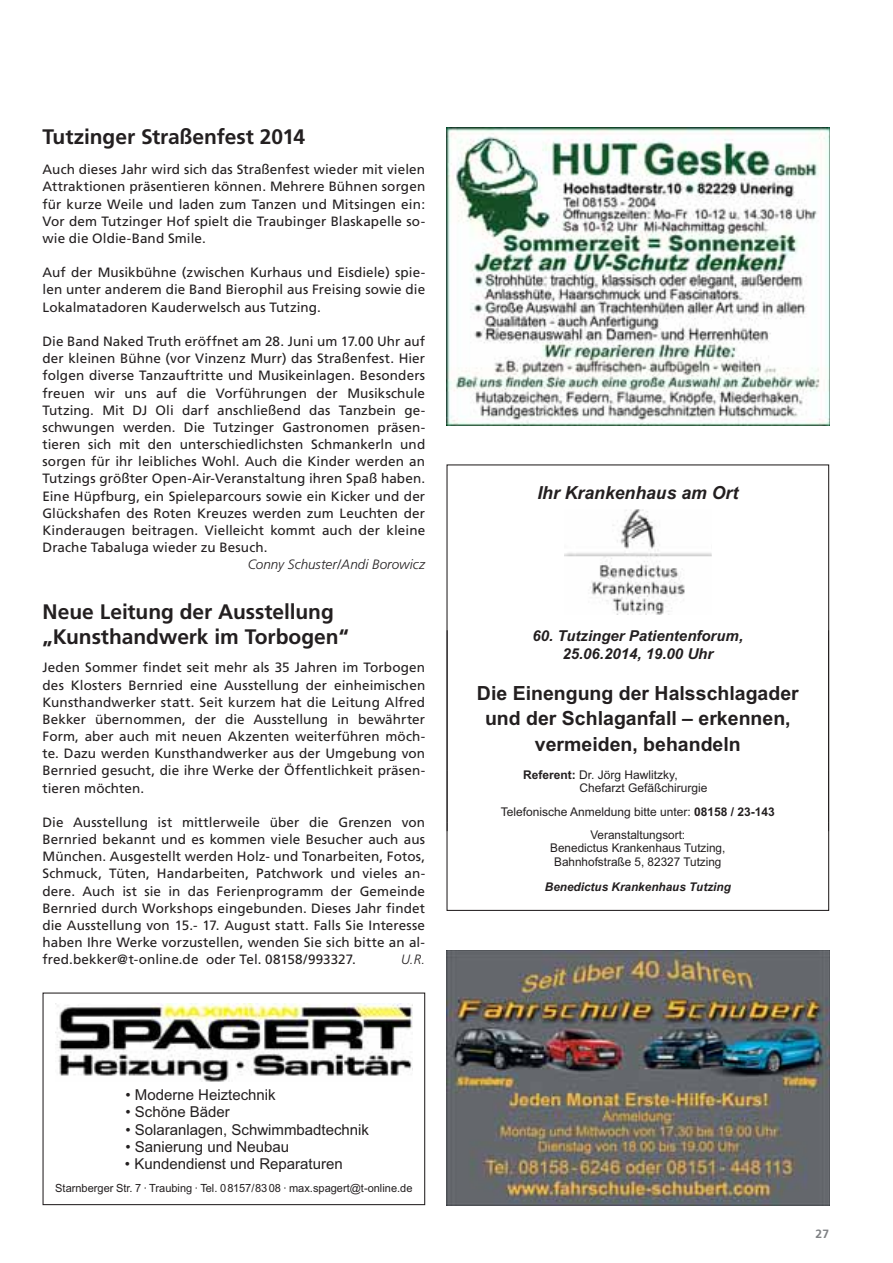
<style>
.page{position:relative;width:893px;height:1263px;background:#fff}
.page>*{position:absolute;margin:0;border:0;box-sizing:border-box;transform-origin:0 0}
.t1{font:700 21px/25.5px "Frutiger";letter-spacing:-.005em;color:#231f20}
.t2{font:700 19.5px/25.5px "Arial";color:#231f20;text-align:center}
.t3{font:italic 700 18px "Arial";color:#231f20}
.t4{font:15px "Arial";color:#231f20}
.t5{font:italic 700 15px/18px "Arial";color:#231f20;text-align:center}
.t6{font:13.5px/17.1px "Frutiger";letter-spacing:.005em;color:#231f20;text-align:justify}
.t7{font:italic 300 13.5px "Frutiger";color:#231f20}
.t8{font:12px/13.5px "Arial";color:#231f20;text-align:center}
.t9{font:italic 700 12px "Arial";color:#231f20}
.t10{font:700 12px "Frutiger";color:#808285}
.t11{font:11.25px "Arial";color:#231f20}
.s1{font-weight:700}
</style>
<div class="page">
<img style="left:446px;top:128px;width:383px;height:297px">
<img style="left:446px;top:950px;width:383px;height:255px">
<div style="left:43px;top:992px;width:382px;height:213px;border:1px solid #231f20"></div>
<img style="left:55px;top:1003px;width:357px;height:79px">
<img style="left:564px;top:509px;width:147px;height:105px">
<hr style="left:447px;top:630px;width:1px;height:140px;background:#231f20">
<hr style="left:828px;top:630px;width:1px;height:140px;background:#231f20">
<hr style="left:447px;top:770px;width:1px;height:52px;background:#231f20">
<hr style="left:828px;top:770px;width:1px;height:52px;background:#231f20">
<h1 class="t1" style="left:43px;top:125px;width:264px">Tutzinger Straßenfest 2014</h1>
<p class="t6" style="left:43px;top:162px;width:384px">Auch dieses Jahr wird sich das Straßenfest wieder mit vielen Attraktionen präsentieren können. Mehrere Bühnen sorgen für kurze Weile und laden zum Tanzen und Mitsingen ein:<br>Vor dem Tutzinger Hof spielt die Traubinger Blaskapelle so&shy;wie die Oldie-Band Smile.</p>
<p class="t6" style="left:43px;top:265px;width:384px">Auf der Musikbühne (zwischen Kurhaus und Eisdiele) spie&shy;len unter anderem die Band Bierophil aus Freising sowie die Lokalmatadoren Kauderwelsch aus Tutzing.</p>
<p class="t6" style="left:43px;top:334px;width:384px">Die Band Naked Truth eröffnet am 28. Juni um 17.00 Uhr auf der kleinen Bühne (vor Vinzenz Murr) das Straßenfest. Hier folgen diverse Tanzauftritte und Musikeinlagen. Besonders freuen wir uns auf die Vorführungen der Musikschule Tutzing. Mit DJ Oli darf anschließend das Tanzbein ge&shy;schwungen werden. Die Tutzinger Gastronomen präsen&shy;tieren sich mit den unterschiedlichsten Schmankerln und sorgen für ihr leibliches Wohl. Auch die Kinder werden an Tutzings größter Open-Air-Veranstaltung ihren Spaß haben.<br>Eine Hüpfburg, ein Spieleparcours sowie ein Kicker und der Glückshafen des Roten Kreuzes werden zum Leuchten der Kinderaugen beitragen. Vielleicht kommt auch der kleine Drache Tabaluga wieder zu Besuch.</p>
<p class="t7" style="left:248px;top:559px;width:179px">Conny Schuster/Andi Borowicz</p>
<h1 class="t1" style="left:43px;top:600px;width:308px">Neue Leitung der Ausstellung „Kunsthandwerk im Torbogen“</h1>
<p class="t6" style="left:43px;top:660px;width:384px">Jeden Sommer findet seit mehr als 35 Jahren im Torbogen des Klosters Bernried eine Ausstellung der einheimischen Kunsthandwerker statt. Seit kurzem hat die Leitung Alfred Bekker übernommen, der die Ausstellung in bewährter Form, aber auch mit neuen Akzenten weiterführen möch&shy;te. Dazu werden Kunsthandwerker aus der Umgebung von Bernried gesucht, die ihre Werke der Öffentlichkeit präsen&shy;tieren möchten.</p>
<p class="t6" style="left:43px;top:815px;width:384px">Die Ausstellung ist mittlerweile über die Grenzen von Bernried bekannt und es kommen viele Besucher auch aus München. Ausgestellt werden Holz- und Tonarbeiten, Fotos, Schmuck, Tüten, Handarbeiten, Patchwork und vieles an&shy;dere. Auch ist sie in das Ferienprogramm der Gemeinde Bernried durch Workshops eingebunden. Dieses Jahr findet die Ausstellung von 15.- 17. August statt. Falls Sie Interesse haben Ihre Werke vorzustellen, wenden Sie sich bitte an al&shy;fred.bekker@t-online.de oder Tel. 08158/993327.</p>
<p class="t7" style="left:401px;top:954px;width:26px">U.R.</p>
<p class="t4" style="left:125px;top:1089px;width:152px">• Moderne Heiztechnik</p>
<p class="t4" style="left:125px;top:1107px;width:106px">• Schöne Bäder</p>
<p class="t4" style="left:125px;top:1124px;width:245px">• Solaranlagen, Schwimmbadtechnik</p>
<p class="t4" style="left:125px;top:1141px;width:165px">• Sanierung und Neubau</p>
<p class="t4" style="left:125px;top:1158px;width:219px">• Kundendienst und Reparaturen</p>
<p class="t11" style="left:55px;top:1184px;width:359px">Starnberger Str. 7 · Traubing · Tel. 0 8157/83 08 · max.spagert@t-online.de</p>
<h3 class="t3" style="left:537px;top:486px;width:202px">Ihr Krankenhaus am Ort</h3>
<p class="t5" style="left:533px;top:628px;width:212px">60. Tutzinger Patientenforum,<br>25.06.2014, 19.00 Uhr</p>
<h2 class="t2" style="left:477px;top:682px;width:323px">Die Einengung der Halsschlagader und der Schlaganfall – erkennen, vermeiden, behandeln</h2>
<p class="t8" style="left:579px;top:769px;width:130px;text-align:left;text-indent:-56px"><span class="s1">Referent:</span> Dr. Jörg Hawlitzky,<br>Chefarzt Gefäßchirurgie</p>
<p class="t8" style="left:501px;top:802px;width:276px;line-height:22.2px">Telefonische Anmeldung bitte unter: <span class="s1">08158 / 23-143<br></span>Veranstaltungsort:</p>
<p class="t8" style="left:550px;top:842px;width:177px">Benedictus Krankenhaus Tutzing,<br>Bahnhofstraße 5, 82327 Tutzing</p>
<p class="t9" style="left:545px;top:882px;width:188px">Benedictus Krankenhaus Tutzing</p>
<p class="t10" style="left:815px;top:1229px;width:15px">27</p>
</div>
